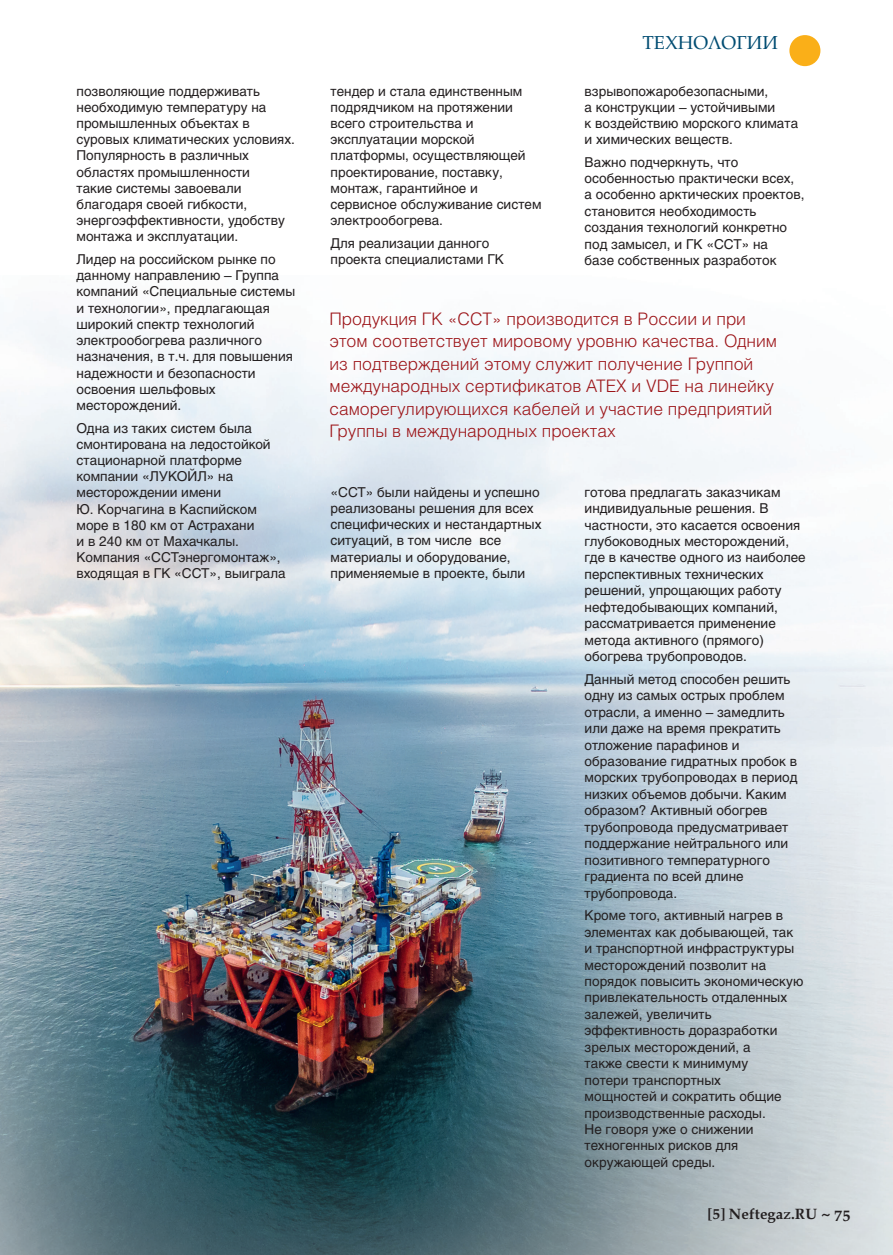
<style>
.page{position:relative;width:893px;height:1255px;background:#fff}
.page>*{position:absolute;margin:0;border:0;box-sizing:border-box;transform-origin:0 0}
.t1{font:18px "Palladium";color:#004c72}
.Vrezka{font:17.25px/22.5px "Helios Light C";color:#9c1418}
.t2{font:700 14.25px "Palladium";color:#231f20}
.Text{font:13.5px/16.2px "Helios";color:#231f20}
.s1{font-size:15px}
</style>
<div class="page">
<div style="left:789px;top:35px;width:31px;height:31px;background:#faaf18;border-radius:50%"></div>
<img style="left:0;top:312px;width:893px;height:942px">
<p class="Text" style="left:77px;top:83px;width:220px">позволяющие поддерживать необходимую температуру на промышленных объектах в суровых климатических условиях.<br>Популярность в различных областях промышленности<br>такие системы завоевали благодаря своей гибкости, энергоэффективности, удобству монтажа и эксплуатации.</p>
<p class="Text" style="left:77px;top:251px;width:220px">Лидер на российском рынке по данному направлению – Группа компаний «Специальные системы и технологии», предлагающая широкий спектр технологий электрообогрева различного назначения, в т.ч. для повышения надежности и безопасности освоения шельфовых месторождений.</p>
<p class="Text" style="left:77px;top:419px;width:211px">Одна из таких систем была смонтирована на ледостойкой стационарной платформе компании «ЛУКОЙЛ» на месторождении имени<br>Ю. Корчагина в Каспийском море в 180 км от Астрахани<br>и в 240 км от Махачкалы.<br>Компания «ССТэнергомонтаж», входящая в ГК «ССТ», выиграла</p>
<p class="Text" style="left:331px;top:83px;width:212px">тендер и стала единственным подрядчиком на протяжении всего строительства и эксплуатации морской платформы, осуществляющей проектирование, поставку, монтаж, гарантийное и сервисное обслуживание систем электрообогрева.</p>
<p class="Text" style="left:331px;top:235px;width:175px">Для реализации данного проекта специалистами ГК</p>
<p class="t1" style="left:642px;top:31px;width:137px">ТЕХНОЛОГИИ</p>
<p class="Text" style="left:585px;top:83px;width:215px">взрывопожаробезопасными,<br>а конструкции – устойчивыми<br>к воздействию морского климата и химических веществ.</p>
<p class="Text" style="left:585px;top:154px;width:221px">Важно подчеркнуть, что особенностью практически всех, а особенно арктических проектов, становится необходимость создания технологий конкретно под замысел, и ГК «ССТ» на<br>базе собственных разработок</p>
<p class="Vrezka" style="left:329px;top:307px;width:449px">Продукция ГК «ССТ» производится в России и при этом соответствует мировому уровню качества. Одним из подтверждений этому служит получение Группой международных сертификатов ATEX и VDE на линейку саморегулирующихся кабелей и участие предприятий Группы в международных проектах</p>
<p class="Text" style="left:331px;top:483px;width:212px">«ССТ» были найдены и успешно реализованы решения для всех специфических и нестандартных ситуаций, в том числе все материалы и оборудование, применяемые в проекте, были</p>
<p class="Text" style="left:585px;top:483px;width:223px">готова предлагать заказчикам индивидуальные решения. В частности, это касается освоения глубоководных месторождений, где в качестве одного из наиболее перспективных технических решений, упрощающих работу нефтедобывающих компаний, рассматривается применение метода активного (прямого) обогрева трубопроводов.</p>
<p class="Text" style="left:585px;top:670px;width:214px">Данный метод способен решить одну из самых острых проблем отрасли, а именно – замедлить или даже на время прекратить отложение парафинов и образование гидратных пробок в морских трубопроводах в период низких объемов добычи. Каким образом? Активный обогрев трубопровода предусматривает поддержание нейтрального или позитивного температурного градиента по всей длине трубопровода.</p>
<p class="Text" style="left:585px;top:907px;width:220px">Кроме того, активный нагрев в элементах как добывающей, так и транспортной инфраструктуры месторождений позволит на порядок повысить экономическую привлекательность отдаленных залежей, увеличить эффективность доразработки зрелых месторождений, а<br>также свести к минимуму<br>потери транспортных<br>мощностей и сократить общие производственные расходы.<br>Не говоря уже о снижении техногенных рисков для окружающей среды.</p>
<p class="t2" style="left:707px;top:1204px;width:144px">[5] Neftegaz.RU <span class="s1">~ 75</span></p>
</div>
